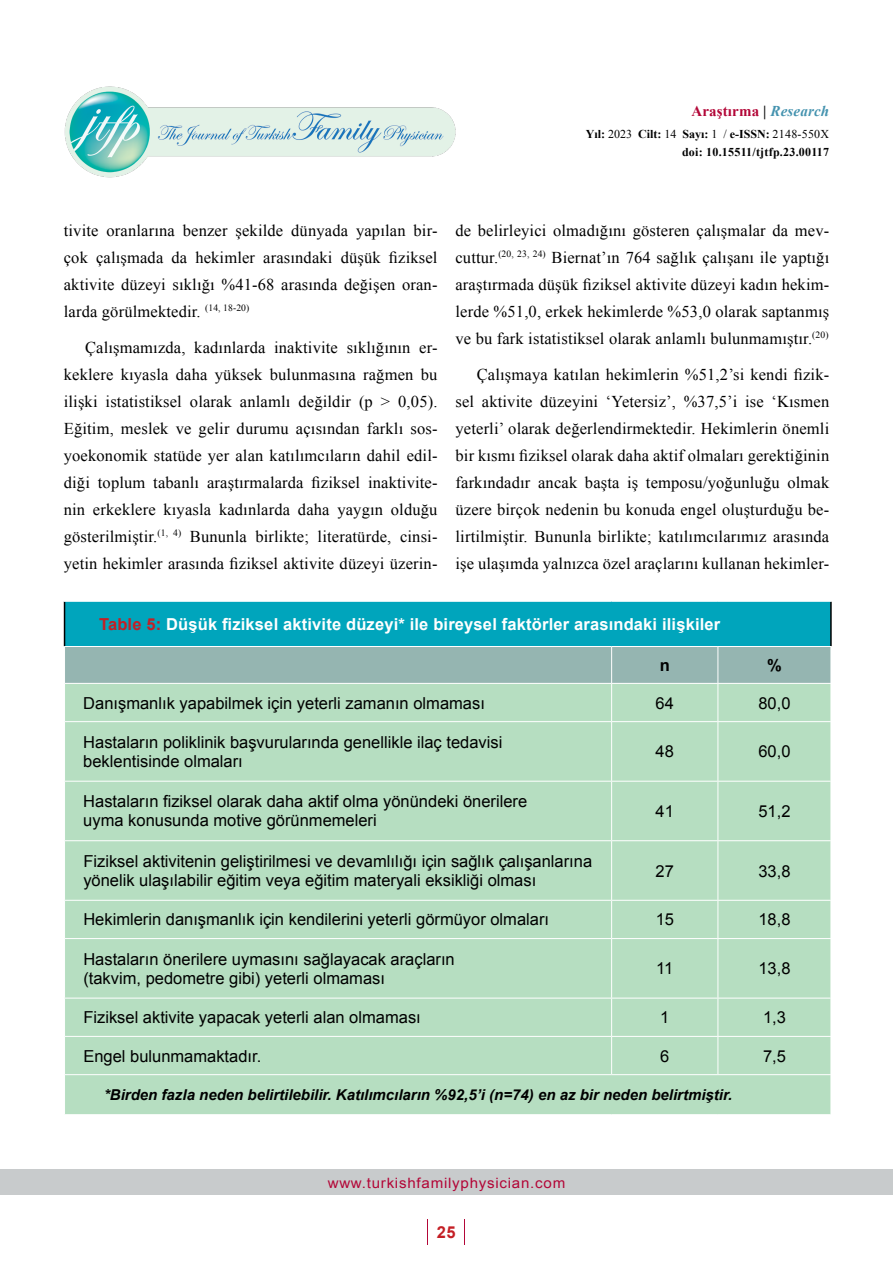
<style>
.page{position:relative;width:893px;height:1276px;background:#fff}
.page>*{position:absolute;margin:0;border:0;box-sizing:border-box;transform-origin:0 0}
.t1{font:16.5px/27px "Times New Roman";letter-spacing:.01em;color:#000;text-align:justify}
.t2{font:16.5px/18.9px "Arial";color:#000}
.t3{font:700 16.5px "Arial";letter-spacing:.01em;color:#fff}
.t4{font:700 16.5px "Arial";color:#c41f25}
.t5{font:700 16.5px "Arial";color:#000}
.t6{font:italic 700 15px "Arial";color:#000}
.t7{font:700 15px "Times New Roman";letter-spacing:.01em;color:#b30738}
.t8{font:14.25px "Arial";letter-spacing:.05em;color:#b30738;scale:1.06 1}
.t9{font:700 12px/18px "Times New Roman";letter-spacing:.02em;color:#000;text-align:right}
.s1{color:#000}
.s2{font-style:italic;color:#4593af}
.s3{font-weight:400}
.s4{color:#c41f25}
</style>
<div class="page">
<img style="left:64px;top:86px;width:392px;height:92px">
<div style="left:0;top:1169px;width:893px;height:26px;background:#c8cbcc"></div>
<svg style="left:427px;top:1219px;width:1px;height:26px"></svg>
<svg style="left:464px;top:1219px;width:1px;height:26px"></svg>
<div style="left:65px;top:601px;width:766px;height:45px;background:#00a5bc"></div>
<div style="left:65px;top:647px;width:766px;height:36px;background:#95b5b1"></div>
<div style="left:65px;top:684px;width:766px;height:430px;background:#b6dec1"></div>
<hr style="left:64px;top:601px;width:1px;height:45px;background:#000">
<hr style="left:830px;top:601px;width:2px;height:45px;background:#000">
<hr style="left:64px;top:601px;width:548px;height:1px;background:#fff">
<hr style="left:612px;top:601px;width:106px;height:1px;background:#fff">
<hr style="left:718px;top:601px;width:114px;height:1px;background:#fff">
<hr style="left:611px;top:647px;width:1px;height:36px;background:#fff">
<hr style="left:717px;top:647px;width:1px;height:36px;background:#fff">
<hr style="left:64px;top:721px;width:548px;height:1px;background:#fff">
<hr style="left:612px;top:721px;width:106px;height:1px;background:#fff">
<hr style="left:718px;top:721px;width:113px;height:1px;background:#fff">
<hr style="left:64px;top:781px;width:548px;height:1px;background:#fff">
<hr style="left:612px;top:781px;width:106px;height:1px;background:#fff">
<hr style="left:718px;top:781px;width:113px;height:1px;background:#fff">
<hr style="left:64px;top:840px;width:548px;height:1px;background:#fff">
<hr style="left:612px;top:840px;width:106px;height:1px;background:#fff">
<hr style="left:718px;top:840px;width:113px;height:1px;background:#fff">
<hr style="left:64px;top:900px;width:548px;height:1px;background:#fff">
<hr style="left:612px;top:900px;width:106px;height:1px;background:#fff">
<hr style="left:718px;top:900px;width:113px;height:1px;background:#fff">
<hr style="left:64px;top:938px;width:548px;height:1px;background:#fff">
<hr style="left:612px;top:938px;width:106px;height:1px;background:#fff">
<hr style="left:718px;top:938px;width:113px;height:1px;background:#fff">
<hr style="left:64px;top:997px;width:548px;height:1px;background:#fff">
<hr style="left:612px;top:997px;width:106px;height:1px;background:#fff">
<hr style="left:718px;top:997px;width:113px;height:1px;background:#fff">
<hr style="left:64px;top:1036px;width:548px;height:1px;background:#fff">
<hr style="left:612px;top:1036px;width:106px;height:1px;background:#fff">
<hr style="left:718px;top:1036px;width:113px;height:1px;background:#fff">
<hr style="left:64px;top:1074px;width:548px;height:1px;background:#fff">
<hr style="left:612px;top:1074px;width:106px;height:1px;background:#fff">
<hr style="left:718px;top:1074px;width:113px;height:1px;background:#fff">
<hr style="left:611px;top:684px;width:1px;height:37px;background:#fff">
<hr style="left:717px;top:684px;width:1px;height:37px;background:#fff">
<hr style="left:611px;top:722px;width:1px;height:59px;background:#fff">
<hr style="left:717px;top:722px;width:1px;height:59px;background:#fff">
<hr style="left:611px;top:781px;width:1px;height:59px;background:#fff">
<hr style="left:717px;top:781px;width:1px;height:59px;background:#fff">
<hr style="left:611px;top:841px;width:1px;height:59px;background:#fff">
<hr style="left:717px;top:841px;width:1px;height:59px;background:#fff">
<hr style="left:611px;top:900px;width:1px;height:38px;background:#fff">
<hr style="left:717px;top:900px;width:1px;height:38px;background:#fff">
<hr style="left:611px;top:939px;width:1px;height:58px;background:#fff">
<hr style="left:717px;top:939px;width:1px;height:58px;background:#fff">
<hr style="left:611px;top:998px;width:1px;height:38px;background:#fff">
<hr style="left:717px;top:998px;width:1px;height:38px;background:#fff">
<hr style="left:611px;top:1036px;width:1px;height:38px;background:#fff">
<hr style="left:717px;top:1036px;width:1px;height:38px;background:#fff">
<p class="t7" style="left:691px;top:101px;width:139px">Araştırma <span class="s1">|</span> <span class="s2">Research</span></p>
<p class="t9" style="left:586px;top:124px;width:245px">Yıl: <span class="s3">2023</span> Cilt: <span class="s3">14</span> Sayı: <span class="s3">1 /</span> e-ISSN: <span class="s3">2148-550X </span>doi: 10.15511/tjtfp.23.00117</p>
<p class="t1" style="left:64px;top:216px;width:375px">tivite oranlarına benzer şekilde dünyada yapılan bir&shy;çok çalışmada da hekimler arasındaki düşük fiziksel aktivite düzeyi sıklığı %41-68 arasında değişen oran&shy;larda görülmektedir. <sup>(14,</sup> <sup>18-20)</sup></p>
<p class="t1" style="left:64px;top:333px;width:375px;text-indent:21px">Çalışmamızda, kadınlarda inaktivite sıklığının er&shy;keklere kıyasla daha yüksek bulunmasına rağmen bu ilişki istatistiksel olarak anlamlı değildir (p &gt; 0,05).<br>Eğitim, meslek ve gelir durumu açısından farklı sos&shy;yoekonomik statüde yer alan katılımcıların dahil edil&shy;diği toplum tabanlı araştırmalarda fiziksel inaktivite&shy;nin erkeklere kıyasla kadınlarda daha yaygın olduğu gösterilmiştir.<sup>(1,</sup> <sup>4)</sup> Bununla birlikte; literatürde, cinsi&shy;yetin hekimler arasında fiziksel aktivite düzeyi üzerin-</p>
<p class="t1" style="left:455px;top:216px;width:375px">de belirleyici olmadığını gösteren çalışmalar da mev&shy;cuttur.<sup>(20,</sup> <sup>23,</sup> <sup>24)</sup> Biernat’ın 764 sağlık çalışanı ile yaptığı araştırmada düşük fiziksel aktivite düzeyi kadın hekim&shy;lerde %51,0, erkek hekimlerde %53,0 olarak saptanmış ve bu fark istatistiksel olarak anlamlı bulunmamıştır.<sup>(20)</sup></p>
<p class="t1" style="left:455px;top:360px;width:375px;text-indent:21px">Çalışmaya katılan hekimlerin %51,2’si kendi fizik&shy;sel aktivite düzeyini ‘Yetersiz’, %37,5’i ise ‘Kısmen yeterli’ olarak değerlendirmektedir. Hekimlerin önemli bir kısmı fiziksel olarak daha aktif olmaları gerektiğinin farkındadır ancak başta iş temposu/yoğunluğu olmak üzere birçok nedenin bu konuda engel oluşturduğu be&shy;lirtilmiştir. Bununla birlikte; katılımcılarımız arasında işe ulaşımda yalnızca özel araçlarını kullanan hekimler-</p>
<p class="t3" style="left:99px;top:613px;width:623px"><span class="s4">Table 5:</span> Düşük fiziksel aktivite düzeyi* ile bireysel faktörler arasındaki ilişkiler</p>
<p class="t5" style="left:660px;top:654px;width:12px">n</p>
<p class="t5" style="left:767px;top:654px;width:16px">%</p>
<p class="t2" style="left:83px;top:693px;width:403px">Danışmanlık yapabilmek için yeterli zamanın olmaması</p>
<p class="t2" style="left:656px;top:693px;width:20px">64</p>
<p class="t2" style="left:758px;top:693px;width:34px">80,0</p>
<p class="t2" style="left:83px;top:733px;width:421px">Hastaların poliklinik başvurularında genellikle ilaç tedavisi beklentisinde olmaları</p>
<p class="t2" style="left:656px;top:742px;width:20px">48</p>
<p class="t2" style="left:758px;top:742px;width:34px">60,0</p>
<p class="t2" style="left:83px;top:792px;width:445px">Hastaların fiziksel olarak daha aktif olma yönündeki önerilere uyma konusunda motive görünmemeleri</p>
<p class="t2" style="left:656px;top:802px;width:20px">41</p>
<p class="t2" style="left:758px;top:802px;width:34px">51,2</p>
<p class="t2" style="left:83px;top:852px;width:510px">Fiziksel aktivitenin geliştirilmesi ve devamlılığı için sağlık çalışanlarına yönelik ulaşılabilir eğitim veya eğitim materyali eksikliği olması</p>
<p class="t2" style="left:656px;top:861px;width:20px">27</p>
<p class="t2" style="left:758px;top:861px;width:34px">33,8</p>
<p class="t2" style="left:83px;top:910px;width:467px">Hekimlerin danışmanlık için kendilerini yeterli görmüyor olmaları</p>
<p class="t2" style="left:656px;top:910px;width:20px">15</p>
<p class="t2" style="left:758px;top:910px;width:34px">18,8</p>
<p class="t2" style="left:83px;top:949px;width:373px">Hastaların önerilere uymasını sağlayacak araçların (takvim, pedometre gibi) yeterli olmaması</p>
<p class="t2" style="left:656px;top:959px;width:19px">11</p>
<p class="t2" style="left:758px;top:959px;width:34px">13,8</p>
<p class="t2" style="left:83px;top:1008px;width:339px">Fiziksel aktivite yapacak yeterli alan olmaması</p>
<p class="t2" style="left:660px;top:1008px;width:11px">1</p>
<p class="t2" style="left:763px;top:1008px;width:24px">1,3</p>
<p class="t2" style="left:83px;top:1046px;width:179px">Engel bulunmamaktadır.</p>
<p class="t2" style="left:660px;top:1046px;width:11px">6</p>
<p class="t2" style="left:763px;top:1046px;width:24px">7,5</p>
<p class="t6" style="left:104px;top:1085px;width:630px">*Birden fazla neden belirtilebilir. Katılımcıların %92,5’i (n=74) en az bir neden belirtmiştir.</p>
<p class="t8" style="left:328px;top:1173px;width:226px">www.turkishfamilyphysician.com</p>
<p class="t4" style="left:437px;top:1221px;width:20px">25</p>
</div>
